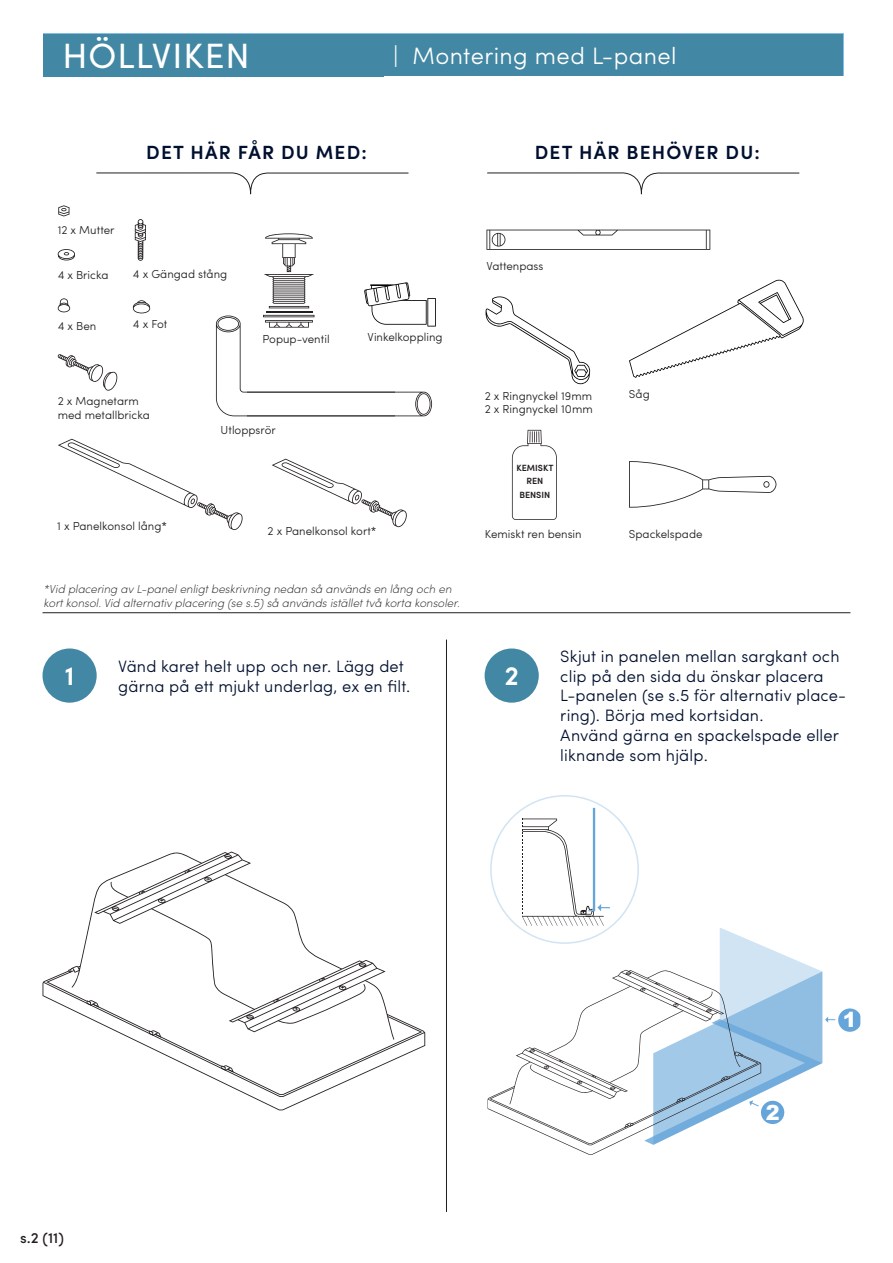
<style>
.page{position:relative;width:893px;height:1263px;background:#fff}
.page>*{position:absolute;margin:0;border:0;box-sizing:border-box;transform-origin:0 0}
.Ingress_centrerat{font:35.25px "Sofia Pro";letter-spacing:.03em;color:#fff}
.t1{font:600 26.85px "Sofia Pro";color:#fff}
.Ingress_centrerat-2{font:300 23.7px "Sofia Pro";letter-spacing:.015em;color:#fff}
.t2{font:900 20.85px "Arial";color:#fff}
.Ingress_centrerat-3{font:600 19.05px "Sofia Pro";letter-spacing:.06em;color:#00102f}
.instruktion{font:300 16.5px/19.8px "Sofia Pro";letter-spacing:.01em;color:#00102f}
.Ingress_centrerat-4{font:300 16.5px/19.8px "Sofia Pro";letter-spacing:.01em;color:#00102f}
.t3{font:500 15px "Sofia Pro";color:#231f20}
.Innehåll{font:300 11.55px/13.2px "Sofia Pro";color:#231f20}
.Innehåll-2{font:italic 200 11.55px/13.2px "Sofia Pro";color:#231f20}
.Innehåll-3{font:600 9px "Sofia Pro";color:#231f20}
</style>
<div class="page">
<div style="left:485px;top:648px;width:54px;height:55px;background:#4287a3;border-radius:50%"></div>
<div style="left:43px;top:648px;width:54px;height:55px;background:#4287a3;border-radius:50%"></div>
<svg style="left:58px;top:354px;width:59px;height:37px"></svg>
<svg style="left:272px;top:459px;width:135px;height:68px"></svg>
<svg style="left:58px;top:439px;width:185px;height:91px"></svg>
<svg style="left:485px;top:296px;width:106px;height:88px"></svg>
<svg style="left:629px;top:279px;width:175px;height:99px"></svg>
<svg style="left:486px;top:230px;width:224px;height:20px"></svg>
<svg style="left:216px;top:233px;width:220px;height:183px"></svg>
<svg style="left:58px;top:205px;width:11px;height:11px"></svg>
<svg style="left:58px;top:298px;width:12px;height:14px"></svg>
<svg style="left:133px;top:300px;width:17px;height:13px"></svg>
<svg style="left:135px;top:219px;width:11px;height:42px"></svg>
<svg style="left:58px;top:249px;width:17px;height:11px"></svg>
<svg style="left:96px;top:172px;width:313px;height:23px"></svg>
<svg style="left:487px;top:172px;width:313px;height:23px"></svg>
<svg style="left:629px;top:461px;width:147px;height:47px"></svg>
<svg style="left:512px;top:430px;width:45px;height:90px"></svg>
<div style="left:44px;top:33px;width:800px;height:43px;background:#4287a3"></div>
<div style="left:44px;top:34px;width:340px;height:43px;background:#4287a3"></div>
<svg style="left:43px;top:980px;width:382px;height:130px"></svg>
<svg style="left:46px;top:851px;width:340px;height:221px"></svg>
<hr style="left:43px;top:612px;width:807px;height:1px;background:#231f20">
<hr style="left:446px;top:640px;width:1px;height:572px;background:#231f20">
<svg style="left:487px;top:795px;width:373px;height:360px"></svg>
<p class="Ingress_centrerat" style="left:62px;top:30px;width:189px">HÖLLVIKEN</p>
<p class="Ingress_centrerat-2" style="left:393px;top:38px;width:285px">| Montering med L-panel</p>
<p class="Innehåll" style="left:58px;top:222px;width:58px">12 x Mutter</p>
<p class="Ingress_centrerat-3" style="left:146px;top:138px;width:222px">DET HÄR FÅR DU MED:</p>
<p class="Ingress_centrerat-3" style="left:535px;top:138px;width:227px">DET HÄR BEHÖVER DU:</p>
<p class="Innehåll" style="left:58px;top:268px;width:52px">4 x Bricka</p>
<p class="Innehåll" style="left:133px;top:267px;width:96px">4 x Gängad stång</p>
<p class="Innehåll" style="left:58px;top:319px;width:40px">4 x Ben</p>
<p class="Innehåll" style="left:133px;top:317px;width:36px">4 x Fot</p>
<p class="Innehåll" style="left:58px;top:394px;width:94px">2 x Magnetarm med metallbricka</p>
<p class="Innehåll" style="left:57px;top:518px;width:111px">1 x Panelkonsol lång*</p>
<p class="Innehåll" style="left:262px;top:332px;width:69px">Popup-ventil</p>
<p class="Innehåll" style="left:221px;top:423px;width:57px">Utloppsrör</p>
<p class="Innehåll" style="left:368px;top:330px;width:77px">Vinkelkoppling</p>
<p class="Innehåll" style="left:268px;top:524px;width:111px">2 x Panelkonsol kort*</p>
<p class="Innehåll-2" style="left:44px;top:582px;width:420px">*Vid placering av L-panelenligtbeskrivning nedan så används en lång och en kortkonsol.Vid alternativ placering (se s.5)så används iställettvå korta konsoler.</p>
<p class="Innehåll" style="left:486px;top:258px;width:58px">Vattenpass</p>
<p class="Innehåll" style="left:485px;top:389px;width:109px">2 x Ringnyckel 19mm</p>
<p class="Innehåll" style="left:485px;top:402px;width:110px">2 x Ringnyckel 10mm</p>
<p class="Innehåll-3" style="left:516px;top:461px;width:39px">KEMISKT</p>
<p class="Innehåll-3" style="left:526px;top:474px;width:18px">REN</p>
<p class="Innehåll-3" style="left:519px;top:488px;width:33px">BENSIN</p>
<p class="Innehåll" style="left:629px;top:386px;width:22px">Såg</p>
<p class="Innehåll" style="left:485px;top:526px;width:99px">Kemiskt ren bensin</p>
<p class="Innehåll" style="left:629px;top:526px;width:75px">Spackelspade</p>
<p class="Ingress_centrerat-4" style="left:118px;top:655px;width:294px">Vänd karet helt upp och ner. Lägg det gärna på ett mjukt underlag, ex en filt.</p>
<p class="instruktion" style="left:560px;top:645px;width:287px">Skjut in panelen mellan sargkant och clip på den sida du önskar placera<br>L-panelen (se s.5 för alternativ place&shy;ring). Börja med kortsidan.<br>Använd gärna en spackelspade eller liknande som hjälp.</p>
<p class="t1" style="left:65px;top:655px;width:11px">1</p>
<p class="t1" style="left:504px;top:655px;width:16px">2</p>
<p class="t3" style="left:20px;top:1227px;width:45px">s.2 (11)</p>
<p class="t2" style="left:766px;top:1097px;width:15px">2</p>
<p class="t2" style="left:843px;top:1004px;width:15px">1</p>
</div>
